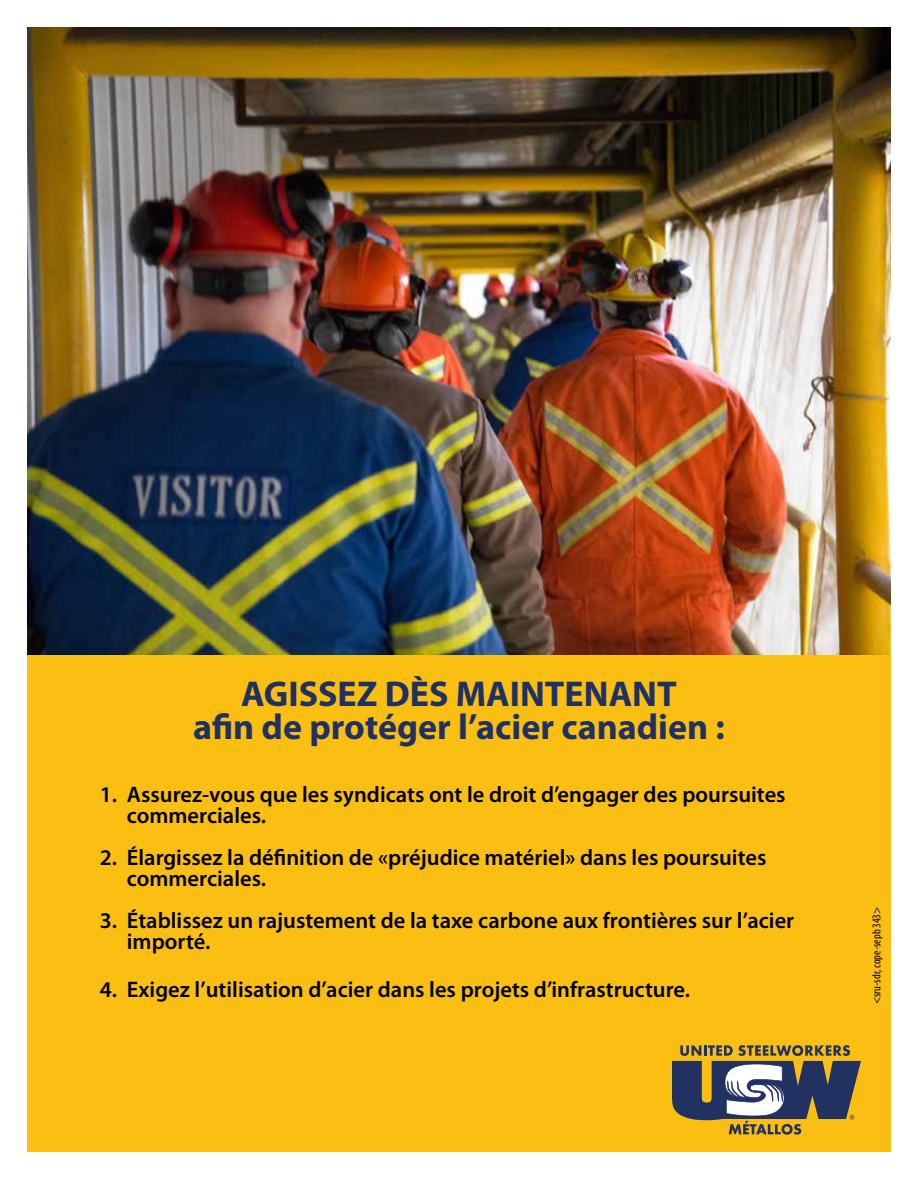
<style>
.page{position:relative;width:918px;height:1188px;background:#fff}
.page>*{position:absolute;margin:0;border:0;box-sizing:border-box;transform-origin:0 0}
.t1{font:700 36px/33px "Myriad Pro";color:#1f3162;text-align:center}
.t2{font:600 22.5px/21px "Myriad Pro";color:#000}
.t3{font:condensed 12px "Myriad Pro";color:#000}
</style>
<div class="page">
<div style="left:27px;top:654px;width:864px;height:498px;background:#fbbf13"></div>
<img style="left:27px;top:27px;width:864px;height:627px">
<svg style="left:672px;top:1045px;width:189px;height:90px"></svg>
<h1 class="t1" style="left:193px;top:676px;width:533px">AGISSEZ DÈS MAINTENANT<br>afin de protéger l’acier canadien :</h1>
<p class="t2" style="left:127px;top:784px;width:660px;text-indent:-27px">1. Assurez-vous que les syndicats ont le droit d’engager des poursuites commerciales.</p>
<p class="t2" style="left:127px;top:847px;width:641px;text-indent:-27px">2. Élargissez la définition de «préjudice matériel» dans les poursuites commerciales.</p>
<p class="t2" style="left:127px;top:910px;width:669px;text-indent:-27px">3. Établissez un rajustement de la taxe carbone aux frontières sur l’acier importé.</p>
<p class="t2" style="left:100px;top:979px;width:592px">4. Exigez l’utilisation d’acier dans les projets d’infrastructure.</p>
<p class="t3" style="left:869px;top:1004px;width:99px;rotate:-90deg">&lt;sru-sdr, cope-sepb 343&gt;</p>
</div>
